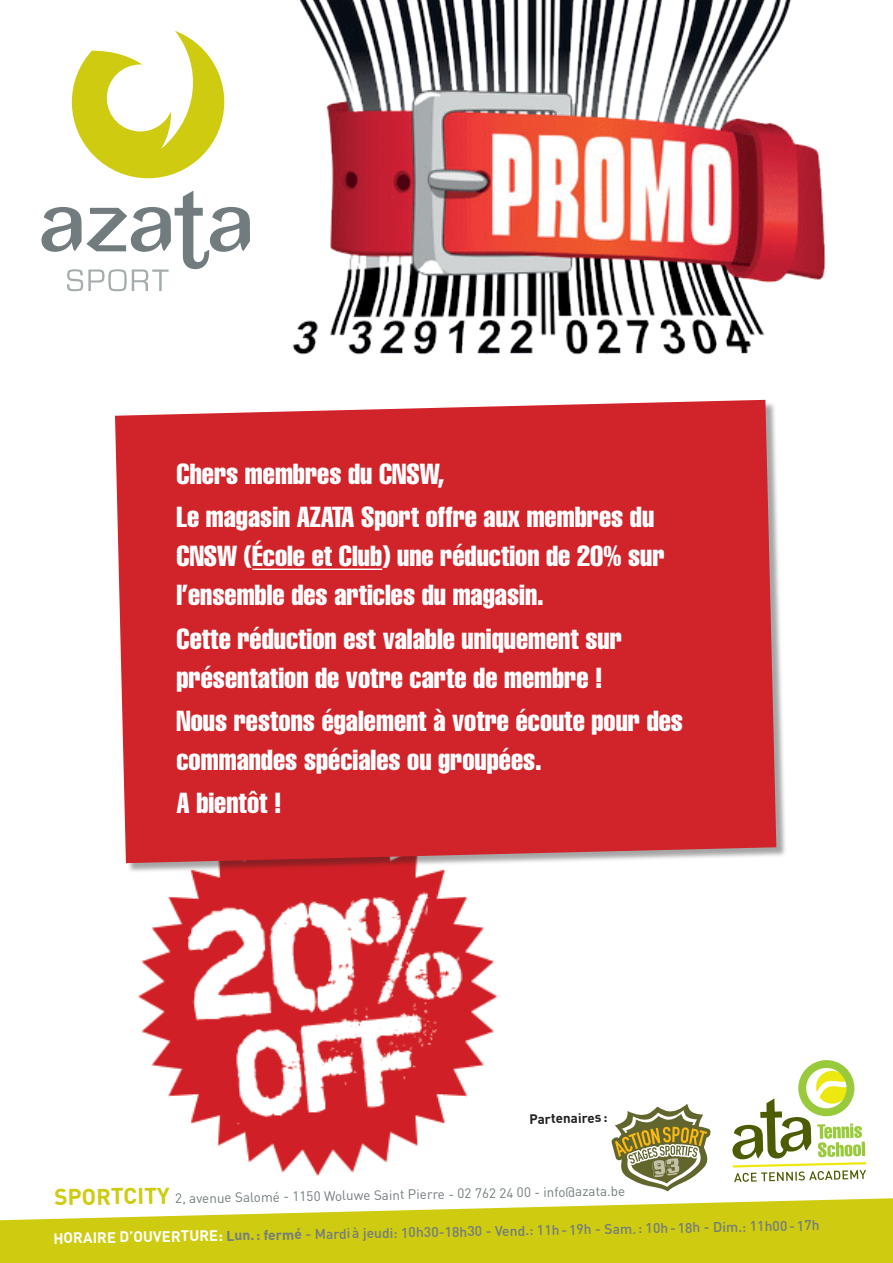
<style>
.page{position:relative;width:893px;height:1263px;background:#fff}
.page>*{position:absolute;margin:0;border:0;box-sizing:border-box;transform-origin:0 0}
.t1{font:extra-condensed 28.5px/39px "Helvetica";color:#fff}
.t2{font:500 13.95px "DIN";color:#727c7e}
.t3{font:13.5px "DIN";color:#727c7e}
.t4{font:700 13.5px "DIN";color:#231f20}
.s1{font-weight:700;font-size:22.5px;color:#cecb10}
.s2{font-weight:700;font-size:15px;color:#fff}
.s3{font-weight:700}
</style>
<div class="page">
<img style="left:138px;top:874px;width:360px;height:302px">
<svg style="left:72px;top:31px;width:152px;height:147px"></svg>
<svg style="left:41px;top:191px;width:209px;height:100px"></svg>
<svg style="left:0;top:1198px;width:893px;height:65px;fill:#cecb10"></svg>
<svg style="left:607px;top:1103px;width:109px;height:160px"></svg>
<div style="left:798px;top:1060px;width:57px;height:56px;border:8px solid #99ca3b;border-radius:50%"></div>
<svg style="left:732px;top:1070px;width:135px;height:112px"></svg>
<img style="left:292px;top:0;width:534px;height:355px">
<div style="left:116px;top:401px;width:671px;height:473px;background:#231f20;opacity:.4"></div>
<div style="left:115px;top:400px;width:661px;height:463px;background:#d1232a"></div>
<hr style="left:252px;top:568px;width:130px;height:2px;background:#fff">
<p class="t1" style="left:176px;top:452px;width:479px;line-height:43.2px">Chers membres du CNSW,<br>Le magasin AZATA Sport offre aux membres du</p>
<p class="t1" style="left:176px;top:536px;width:489px">CNSW (École et Club) une réduction de 20% sur l’ensemble des articles du magasin.</p>
<p class="t1" style="left:176px;top:619px;width:447px">Cette réduction est valable uniquement sur présentation de votre carte de membre !</p>
<p class="t1" style="left:176px;top:701px;width:508px">Nous restons également à votre écoute pour des commandes spéciales ou groupées.</p>
<p class="t1" style="left:176px;top:783px;width:107px">A bientôt !</p>
<p class="t4" style="left:529px;top:1110px;width:80px;rotate:-1deg">Partenaires :</p>
<p class="t3" style="left:54px;top:1192px;width:572px;rotate:-1deg"><span class="s1">SPORTCITY</span> 2, avenue Salomé - 1150 Woluwe Saint Pierre - 02 762 24 00 - info@azata.be</p>
<p class="t2" style="left:53px;top:1229px;width:768px;rotate:-1deg"><span class="s2">HORAIRE D’OUVERTURE:</span> <span class="s3">Lun.: fermé</span> - Mardià jeudi: 10h30-18h30 - Vend.: 11h-19h - Sam.: 10h-18h - Dim.: 11h00-17h</p>
</div>
